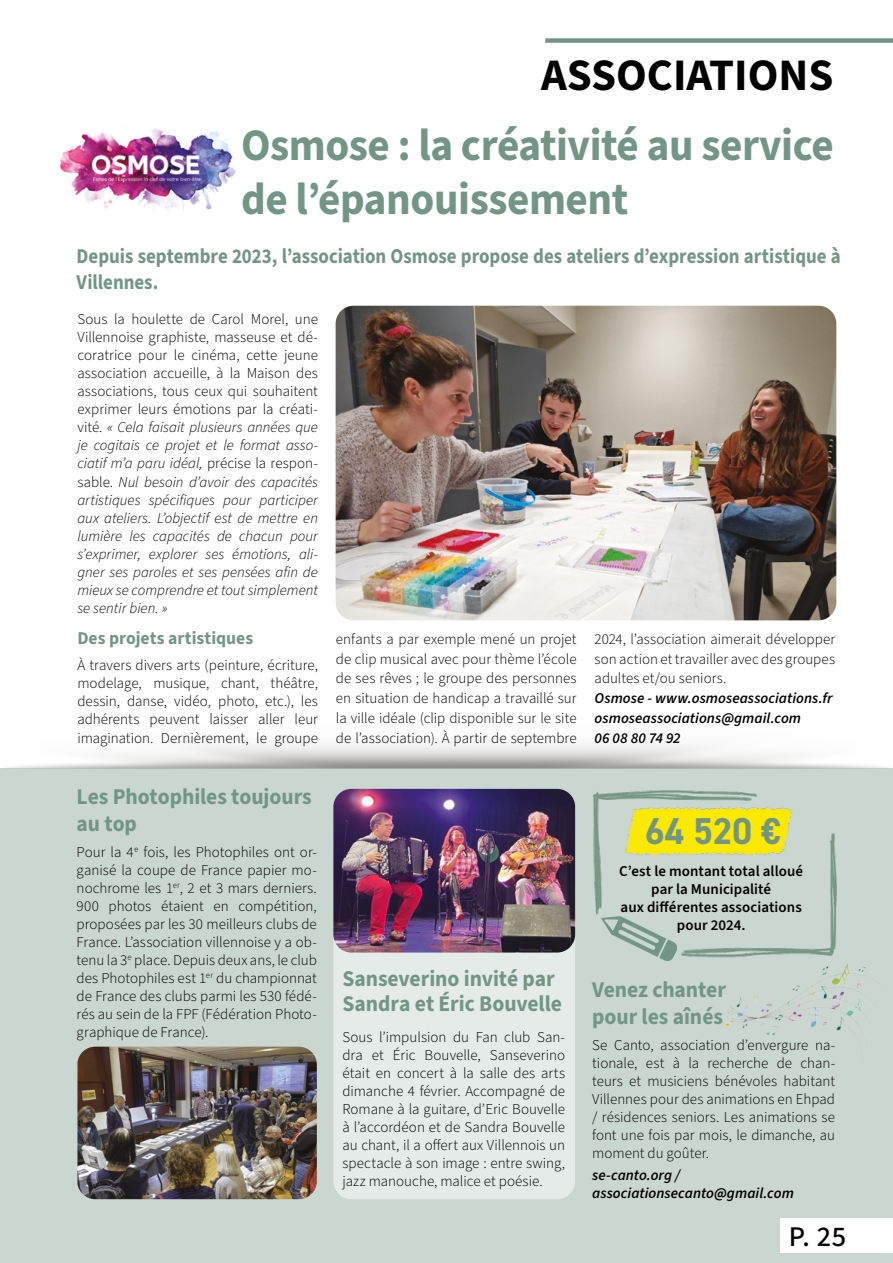
<style>
.page{position:relative;width:893px;height:1263px;background:#fff}
.page>*{position:absolute;margin:0;border:0;box-sizing:border-box;transform-origin:0 0}
.t1{font:700 45px/54px "Source Sans 3";letter-spacing:-.01em;color:#729686;scale:.96 1}
.t2{font:700 45px "Source Sans 3";color:#000}
.t3{font:700 37.5px "DIN2014";color:#729686}
.t4{font:500 28.5px "Source Sans 3";color:#000}
.t5{font:700 22.5px/27px "Source Sans 3";letter-spacing:-.005em;color:#729686;scale:.96 1}
.t6{font:700 21px/25.2px "Source Sans 3";color:#729686;scale:.9 1}
.t7{font:700 18px "Source Sans 3";color:#729686}
.t8{font:300 15px/18px "Source Sans 3";color:#000;text-align:justify}
.t9{font:italic 300 15px/18.1px "Source Sans 3";color:#000;text-align:justify}
.t10{font:italic 600 15px/19.8px "Source Sans 3";letter-spacing:.005em;color:#000}
.t11{font:600 15px/18px "Source Sans 3";letter-spacing:.005em;color:#000;text-align:center}
.s1{font-style:normal}
</style>
<div class="page">
<div style="left:0;top:768px;width:893px;height:495px;background:#cad6d0"></div>
<div style="left:545px;top:38px;width:348px;height:5px;background:#729686"></div>
<div style="left:781px;top:1218px;width:112px;height:34px;background:#fff"></div>
<img style="left:336px;top:306px;width:500px;height:314px">
<img style="left:593px;top:790px;width:244px;height:168px">
<img style="left:625px;top:808px;width:168px;height:46px">
<svg style="left:601px;top:916px;width:77px;height:45px"></svg>
<img style="left:60px;top:128px;width:177px;height:82px">
<div style="left:333px;top:789px;width:242px;height:410px;background:#e4ebe8;border-radius:18px"></div>
<svg style="left:709px;top:927px;width:168px;height:109px"></svg>
<img style="left:77px;top:1047px;width:240px;height:152px">
<img style="left:333px;top:789px;width:242px;height:163px">
<h1 class="t2" style="left:541px;top:45px;width:294px">ASSOCIATIONS</h1>
<h1 class="t1" style="left:241px;top:118px;width:619px">Osmose : la créativité au service de l’épanouissement</h1>
<h3 class="t6" style="left:77px;top:244px;width:851px">Depuis septembre 2023, l’association Osmose propose des ateliers d’expression artistique à<br>Villennes.</h3>
<p class="t9" style="left:77px;top:310px;width:242px"><span class="s1">Sous la houlette de Carol Morel, une Villennoise graphiste, masseuse et dé&shy;coratrice pour le cinéma, cette jeune association accueille, à la Maison des associations, tous ceux qui souhaitent exprimer leurs émotions par la créati&shy;vité.</span> « Cela faisait plusieurs années que je cogitais ce projet et le format asso&shy;ciatif m’a paru idéal, <span class="s1">précise la respon&shy;sable.</span> Nul besoin d’avoir des capacités artistiques spécifiques pour participer aux ateliers. L’objectif est de mettre en lumière les capacités de chacun pour s’exprimer, explorer ses émotions, ali&shy;gner ses paroles et ses pensées afin de mieux se comprendre et tout simplement se sentir bien. »</p>
<p class="t7" style="left:77px;top:626px;width:177px">Des projets artistiques</p>
<p class="t8" style="left:77px;top:656px;width:242px">À travers divers arts (peinture, écriture, modelage, musique, chant, théâtre, dessin, danse, vidéo, photo, etc.), les adhérents peuvent laisser aller leur imagination. Dernièrement, le groupe</p>
<h3 class="t5" style="left:77px;top:783px;width:246px">Les Photophiles toujours au top</h3>
<p class="t8" style="left:77px;top:843px;width:242px">Pour la 4<sup>e</sup> fois, les Photophiles ont or&shy;ganisé la coupe de France papier mo&shy;nochrome les 1<sup>er</sup>, 2 et 3 mars derniers.<br>900 photos étaient en compétition, proposées par les 30 meilleurs clubs de France. L’association villennoise y a ob&shy;tenu la 3<sup>e</sup> place. Depuis deux ans, le club des Photophiles est 1<sup>er</sup> du championnat de France des clubs parmi les 530 fédé&shy;rés au sein de la FPF (Fédération Photo&shy;graphique de France).</p>
<p class="t8" style="left:336px;top:629px;width:242px;line-height:19.8px">enfants a par exemple mené un projet de clip musical avec pour thème l’école de ses rêves ; le groupe des personnes en situation de handicap a travaillé sur la ville idéale (clip disponible sur le site de l’association). À partir de septembre</p>
<p class="t8" style="left:595px;top:629px;width:242px;line-height:19.8px">2024, l’association aimerait développer son action et travailler avec des groupes adultes et/ou seniors.</p>
<p class="t10" style="left:595px;top:688px;width:240px">Osmose - www.osmoseassociations.fr osmoseassociations@gmail.com<br>06 08 80 74 92</p>
<h2 class="t3" style="left:645px;top:806px;width:137px">64 520 €</h2>
<h3 class="t5" style="left:342px;top:965px;width:230px;line-height:25.5px">Sanseverino invité par<br>Sandra et Éric Bouvelle</h3>
<p class="t8" style="left:342px;top:1028px;width:224px">Sous l’impulsion du Fan club San&shy;dra et Éric Bouvelle, Sanseverino était en concert à la salle des arts dimanche 4 février. Accompagné de Romane à la guitare, d’Eric Bouvelle à l’accordéon et de Sandra Bouvelle au chant, il a offert aux Villennois un spectacle à son image : entre swing, jazz manouche, malice et poésie.</p>
<p class="t11" style="left:619px;top:862px;width:185px">C’est le montant total alloué par la Municipalité<br>aux différentes associations pour 2024.</p>
<h3 class="t5" style="left:592px;top:975px;width:141px">Venez chanter pour les aînés</h3>
<p class="t8" style="left:592px;top:1036px;width:245px">Se Canto, association d’envergure na&shy;tionale, est à la recherche de chan&shy;teurs et musiciens bénévoles habitant Villennes pour des animations en Ehpad / résidences seniors. Les animations se font une fois par mois, le dimanche, au moment du goûter.</p>
<p class="t10" style="left:592px;top:1166px;width:203px;line-height:18px">se-canto.org / associationsecanto@gmail.com</p>
<h3 class="t4" style="left:789px;top:1219px;width:59px">P. 25</h3>
</div>
